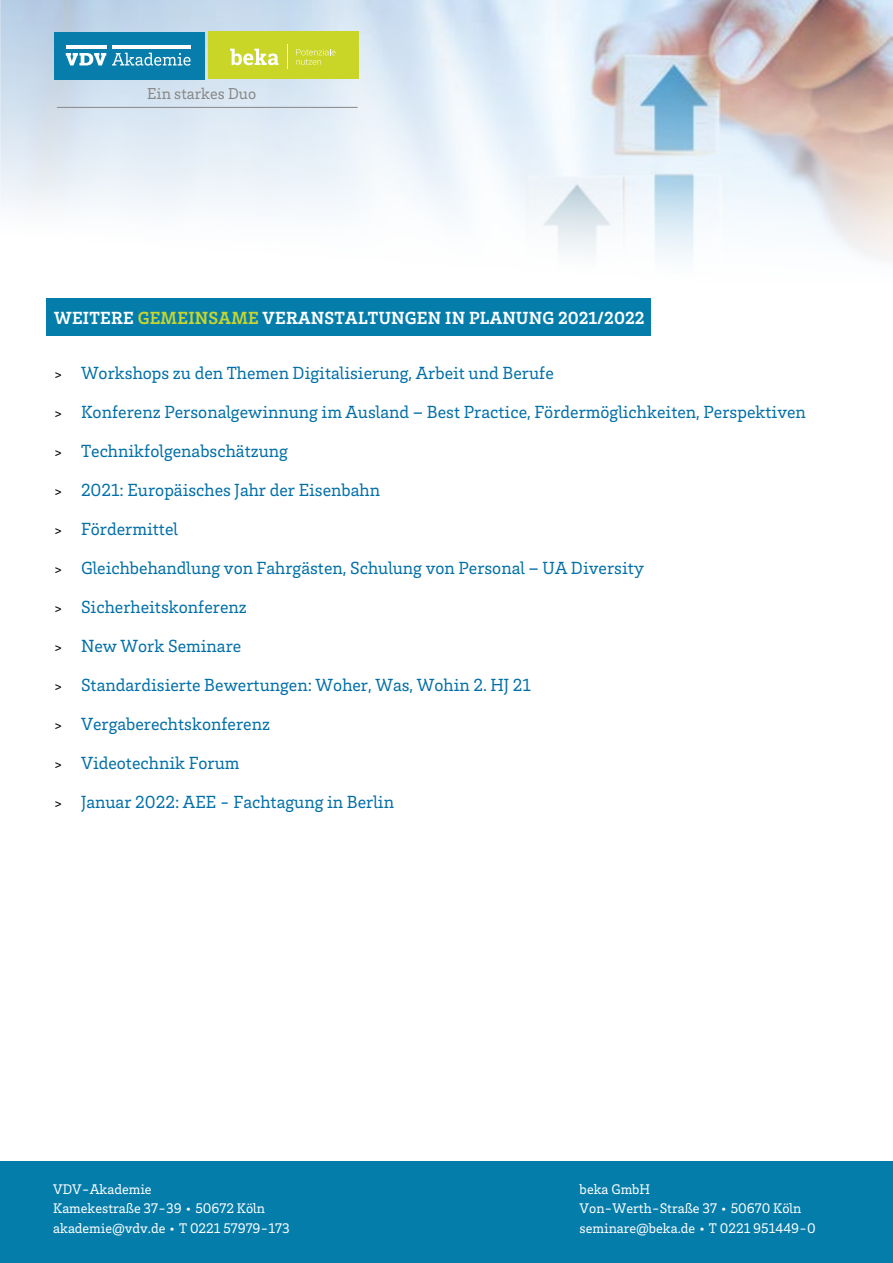
<style>
.page{position:relative;width:893px;height:1263px;background:#fff}
.page>*{position:absolute;margin:0;border:0;box-sizing:border-box;transform-origin:0 0}
.t1{font:18px/39px "VDV Brix Slab";color:#006fa8}
.t2{font:700 18px "VDV Brix Slab";letter-spacing:.015em;color:#fff}
.t3{font:16.2px "VDV Brix Slab";color:#878787}
.t4{font:14.25px/19.5px "VDV Brix Slab";color:#fff}
.s1{color:#c7d52f}
.s2{font-size:14.25px;color:#000}
</style>
<div class="page">
<img style="left:0;top:0;width:893px;height:258px">
<div style="left:0;top:1161px;width:893px;height:102px;background:#057daa"></div>
<div style="left:54px;top:32px;width:151px;height:47px;background:#077dab"></div>
<div style="left:208px;top:32px;width:150px;height:47px;background:#c9d527"></div>
<svg style="left:230px;top:49px;width:49px;height:16px"></svg>
<svg style="left:287px;top:45px;width:1px;height:24px"></svg>
<svg style="left:296px;top:49px;width:39px;height:16px"></svg>
<hr style="left:112px;top:45px;width:79px;height:3px;background:#fff">
<hr style="left:66px;top:45px;width:40px;height:3px;background:#fff">
<svg style="left:66px;top:53px;width:40px;height:12px"></svg>
<svg style="left:112px;top:53px;width:78px;height:13px"></svg>
<hr style="left:57px;top:107px;width:301px;height:1px;background:#878787">
<div style="left:46px;top:298px;width:605px;height:38px;background:#057daa"></div>
<p class="t3" style="left:147px;top:83px;width:110px">Ein starkes Duo</p>
<p class="t2" style="left:54px;top:306px;width:592px">WEITERE <span class="s1">GEMEINSAME</span> VERANSTALTUNGEN IN PLANUNG 2021/2022</p>
<p class="t1" style="left:54px;top:353px;width:753px"><span class="s2">&gt;</span> Workshops zu den Themen Digitalisierung, Arbeit und Berufe<br><span class="s2">&gt;</span> Konferenz Personalgewinnung im Ausland – Best Practice, Fördermöglichkeiten, Perspektiven <span class="s2">&gt;</span> Technikfolgenabschätzung<br><span class="s2">&gt;</span> 2021: Europäisches Jahr der Eisenbahn<br><span class="s2">&gt;</span> Fördermittel<br><span class="s2">&gt;</span> Gleichbehandlung von Fahrgästen, Schulung von Personal – UA Diversity<br><span class="s2">&gt;</span> Sicherheitskonferenz<br><span class="s2">&gt;</span> New Work Seminare<br><span class="s2">&gt;</span> Standardisierte Bewertungen: Woher, Was, Wohin 2. HJ 21<br><span class="s2">&gt;</span> Vergaberechtskonferenz<br><span class="s2">&gt;</span> Videotechnik Forum<br><span class="s2">&gt;</span> Januar 2022: AEE - Fachtagung in Berlin</p>
<p class="t4" style="left:53px;top:1178px;width:238px">VDV-Akademie<br>Kamekestraße 37-39 • 50672 Köln akademie@vdv.de • T 0221 57979-173</p>
<p class="t4" style="left:580px;top:1178px;width:238px">beka GmbH<br>Von-Werth-Straße 37 • 50670 Köln seminare@beka.de • T 0221 951449-0</p>
</div>
